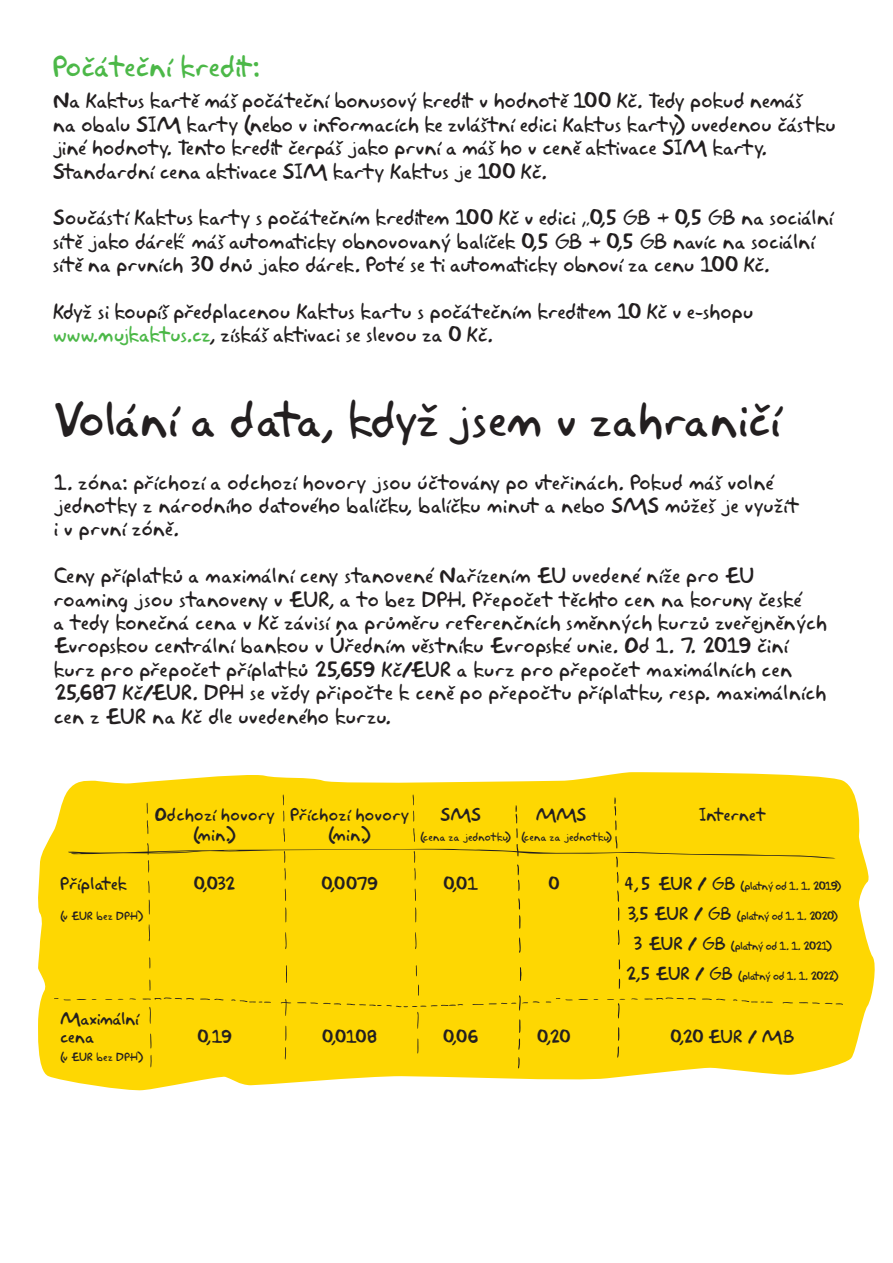
<style>
.page{position:relative;width:893px;height:1263px;background:#fff}
.page>*{position:absolute;margin:0;border:0;box-sizing:border-box;transform-origin:0 0}
.t1{font:45px "Akbar CE";color:#231f20}
.t2{font:27px "Akbar CE";color:#4cb848}
.t3{font:19.5px/23.4px "Akbar CE";color:#231f20}
.t4{font:16.5px "Akbar CE";color:#231f20}
.t5{font:16.5px "Akbar CE";letter-spacing:-.025em;color:#231f20}
.t6{font:10.5px "Akbar CE";letter-spacing:-.05em;color:#231f20}
.t7{font:10.5px "Akbar CE";letter-spacing:.025em;color:#231f20}
.s1{color:#4cb848}
.s2{font-size:16.5px}
</style>
<div class="page">
<svg style="left:38px;top:772px;width:837px;height:319px;fill:#fed702"></svg>
<div style="left:54px;top:794px;width:789px;height:274px;background:#fed702"></div>
<p class="t2" style="left:53px;top:44px;width:209px">Počáteční kredit:</p>
<p class="t3" style="left:53px;top:88px;width:785px">Na Kaktus kartě máš počáteční bonusový kredit v hodnotě 100 Kč. Tedy pokud nemáš<br>na obalu SIM karty (nebo v informacích ke zvláštní edici Kaktus karty) uvedenou částku jiné hodnoty. Tento kredit čerpáš jako první a máš ho v ceně aktivace SIM karty.<br>Standardní cena aktivace SIM karty Kaktus je 100 Kč.</p>
<p class="t3" style="left:53px;top:205px;width:782px">Součástí Kaktus karty s počátečním kreditem 100 Kč v edici „0,5 GB + 0,5 GB na sociální sítě jako dárek“ máš automaticky obnovovaný balíček 0,5 GB + 0,5 GB navíc na sociální sítě na prvních 30 dnů jako dárek. Poté se ti automaticky obnoví za cenu 100 Kč.</p>
<p class="t3" style="left:53px;top:298px;width:702px">Když si koupíš předplacenou Kaktus kartu s počátečním kreditem 10 Kč v e-shopu <span class="s1">www.mujkaktus.cz</span>, získáš aktivaci se slevou za 0 Kč.</p>
<p class="t1" style="left:54px;top:384px;width:729px">Volání a data, když jsem v zahraničí</p>
<p class="t3" style="left:54px;top:469px;width:747px">1. zóna: příchozí a odchozí hovory jsou účtovány po vteřinách. Pokud máš volné jednotky z národního datového balíčku, balíčku minut a nebo SMS můžeš je využít i v první zóně.</p>
<p class="t3" style="left:54px;top:562px;width:774px">Ceny příplatků a maximální ceny stanovené Nařízením EU uvedené níže pro EU roaming jsou stanoveny v EUR, a to bez DPH. Přepočet těchto cen na koruny české<br>a tedy konečná cena v Kč závisí na průměru referenčních směnných kurzů zveřejněných Evropskou centrální bankou v Úředním věstníku Evropské unie. Od 1. 7. 2019 činí kurz pro přepočet příplatků 25,659 Kč/EUR a kurz pro přepočet maximálních cen 25,687 Kč/EUR. DPH se vždy připočte k ceně po přepočtu příplatku, resp. maximálních cen z EUR na Kč dle uvedeného kurzu.</p>
<p class="t4" style="left:155px;top:801px;width:256px">Odchozí hovory Příchozí hovory</p>
<p class="t4" style="left:441px;top:801px;width:42px">SMS</p>
<p class="t4" style="left:536px;top:801px;width:52px">MMS</p>
<p class="t4" style="left:699px;top:801px;width:69px">Internet</p>
<p class="t4" style="left:193px;top:821px;width:45px">(min.)</p>
<p class="t4" style="left:328px;top:821px;width:45px">(min.)</p>
<p class="t7" style="left:420px;top:828px;width:194px">(cena za jednotku) (cena za jednotku)</p>
<p class="t4" style="left:60px;top:871px;width:68px">Příplatek</p>
<p class="t4" style="left:194px;top:871px;width:44px">0,032</p>
<p class="t4" style="left:321px;top:871px;width:58px">0,0079</p>
<p class="t4" style="left:443px;top:871px;width:37px">0,01</p>
<p class="t4" style="left:548px;top:871px;width:13px">0</p>
<p class="t6" style="left:623px;top:878px;width:220px"><span class="s2">4,5 EUR / GB</span> (platný od 1. 1. 2019)</p>
<p class="t7" style="left:60px;top:908px;width:85px">(v EUR bez DPH)</p>
<p class="t6" style="left:626px;top:908px;width:213px"><span class="s2">3,5 EUR / GB</span> (platný od 1. 1. 2020)</p>
<p class="t6" style="left:633px;top:938px;width:201px"><span class="s2">3 EUR / GB</span> (platný od 1. 1. 2021)</p>
<p class="t6" style="left:626px;top:968px;width:215px"><span class="s2">2,5 EUR / GB</span> (platný od 1. 1. 2022)</p>
<p class="t5" style="left:60px;top:1006px;width:80px">Maximální</p>
<p class="t4" style="left:60px;top:1024px;width:36px">cena</p>
<p class="t4" style="left:198px;top:1024px;width:36px">0,19</p>
<p class="t4" style="left:322px;top:1024px;width:57px">0,0108</p>
<p class="t4" style="left:443px;top:1024px;width:37px">0,06</p>
<p class="t4" style="left:537px;top:1024px;width:35px">0,20</p>
<p class="t4" style="left:670px;top:1024px;width:126px">0,20 EUR / MB</p>
<p class="t7" style="left:60px;top:1049px;width:85px">(v EUR bez DPH)</p>
</div>
